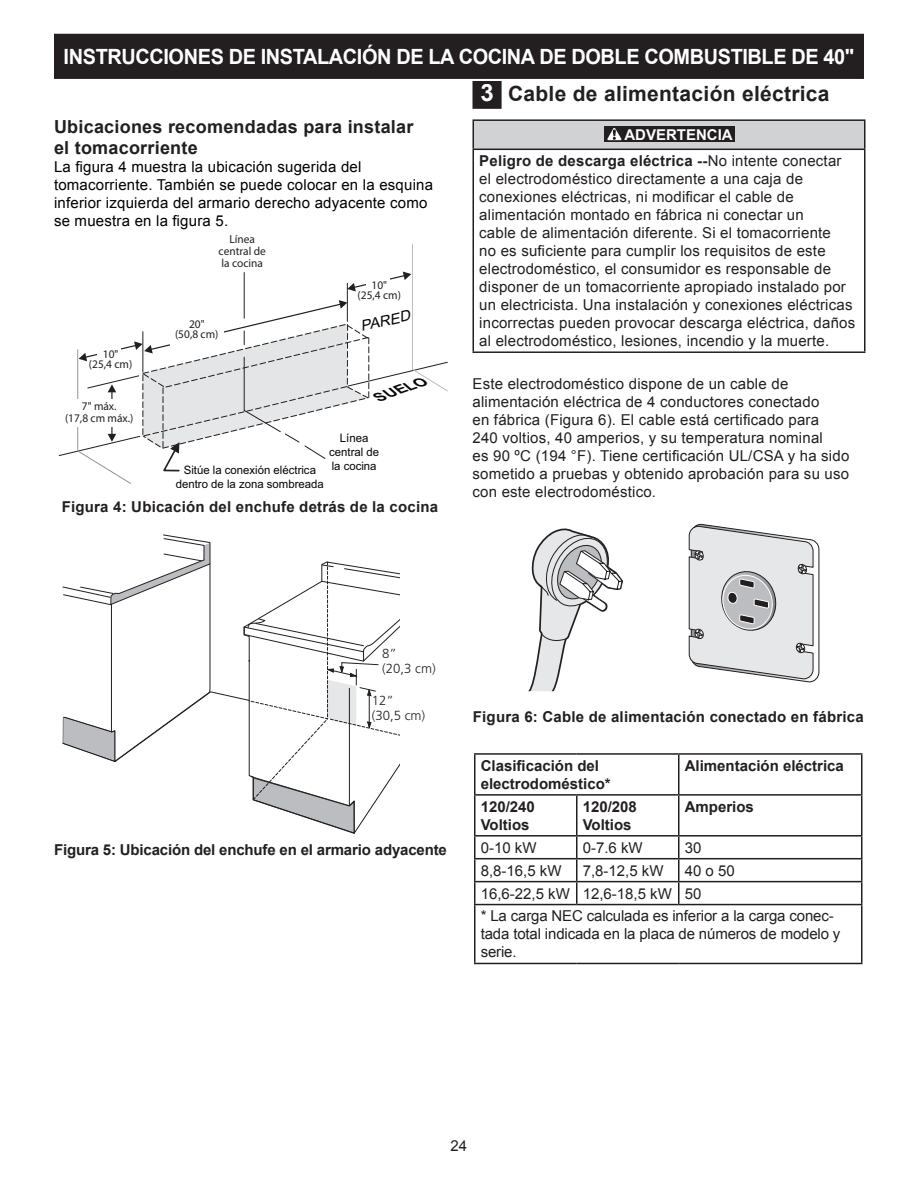
<style>
.page{position:relative;width:918px;height:1188px;background:#fff}
.page>*{position:absolute;margin:0;border:0;box-sizing:border-box;transform-origin:0 0}
.t1{font:700 21px "Arial";letter-spacing:-.02em;color:#fff;scale:.95 1}
.t2{font:700 21px "Arial";letter-spacing:.015em;color:#231f20}
.t3{font:700 18px/21.6px "Arial";letter-spacing:.015em;color:#231f20}
.t4{font:700 15.3px "Myriad Pro";color:#231f20}
.t5{font:15px/18px "Arial";letter-spacing:.015em;color:#231f20}
.t6{font:700 15px/18px "Arial";color:#231f20}
.t7{font:15px/18px "Arial";letter-spacing:.015em;color:#000}
.t8{font:15px/23px "Arial";letter-spacing:-.01em;color:#231f20}
.t9{font:italic 14.55px "Arial";color:#050504}
.t10{font:300 13.2px/15.3px "Frutiger";color:#231f20}
.t11{font:italic 700 13.05px "Arial";color:#050504;scale:1.2 1}
.t12{font:11.7px/11.7px "Humnst 777 BT";color:#231f20;text-align:center}
.t13{font:11.7px/14px "Arial";color:#040503;text-align:center}
.s1{font-size:24px;color:#fff}
.s2{color:#fff}
.s3{font-weight:400}
</style>
<div class="page">
<div style="left:55px;top:34px;width:808px;height:44px;background:#231f20"></div>
<div style="left:54px;top:34px;width:810px;height:45px;border:2px solid #231f20"></div>
<svg style="left:62px;top:535px;width:367px;height:298px"></svg>
<svg style="left:528px;top:528px;width:95px;height:163px"></svg>
<svg style="left:689px;top:523px;width:130px;height:160px;background:#d6d6d8"></svg>
<div style="left:474px;top:82px;width:26px;height:25px;background:#231f20"></div>
<div style="left:472px;top:81px;width:30px;height:28px;border:3px solid #231f20"></div>
<hr style="left:474px;top:753px;width:103px;height:2px;background:#231f20">
<hr style="left:474px;top:755px;width:2px;height:39px;background:#231f20">
<hr style="left:577px;top:753px;width:102px;height:2px;background:#231f20">
<hr style="left:679px;top:753px;width:183px;height:2px;background:#231f20">
<hr style="left:678px;top:755px;width:2px;height:39px;background:#231f20">
<hr style="left:861px;top:755px;width:1px;height:39px;background:#231f20">
<hr style="left:474px;top:794px;width:103px;height:2px;background:#231f20">
<hr style="left:474px;top:796px;width:2px;height:39px;background:#231f20">
<hr style="left:577px;top:794px;width:102px;height:2px;background:#231f20">
<hr style="left:576px;top:796px;width:2px;height:39px;background:#231f20">
<hr style="left:679px;top:794px;width:183px;height:2px;background:#231f20">
<hr style="left:678px;top:796px;width:2px;height:39px;background:#231f20">
<hr style="left:861px;top:796px;width:1px;height:39px;background:#231f20">
<hr style="left:474px;top:835px;width:103px;height:2px;background:#231f20">
<hr style="left:474px;top:837px;width:2px;height:21px;background:#231f20">
<hr style="left:577px;top:835px;width:102px;height:2px;background:#231f20">
<hr style="left:576px;top:837px;width:2px;height:21px;background:#231f20">
<hr style="left:679px;top:835px;width:183px;height:2px;background:#231f20">
<hr style="left:678px;top:837px;width:2px;height:21px;background:#231f20">
<hr style="left:474px;top:858px;width:103px;height:1px;background:#231f20">
<hr style="left:474px;top:859px;width:2px;height:22px;background:#231f20">
<hr style="left:577px;top:858px;width:102px;height:1px;background:#231f20">
<hr style="left:576px;top:859px;width:2px;height:22px;background:#231f20">
<hr style="left:679px;top:858px;width:183px;height:1px;background:#231f20">
<hr style="left:678px;top:859px;width:2px;height:22px;background:#231f20">
<hr style="left:474px;top:881px;width:103px;height:1px;background:#231f20">
<hr style="left:474px;top:882px;width:2px;height:22px;background:#231f20">
<hr style="left:577px;top:881px;width:102px;height:1px;background:#231f20">
<hr style="left:576px;top:882px;width:2px;height:22px;background:#231f20">
<hr style="left:679px;top:881px;width:183px;height:1px;background:#231f20">
<hr style="left:678px;top:882px;width:2px;height:22px;background:#231f20">
<svg style="left:861px;top:837px;width:1px;height:67px"></svg>
<hr style="left:474px;top:904px;width:103px;height:1px;background:#231f20">
<hr style="left:474px;top:905px;width:2px;height:58px;background:#231f20">
<hr style="left:577px;top:904px;width:102px;height:1px;background:#231f20">
<hr style="left:679px;top:904px;width:183px;height:1px;background:#231f20">
<hr style="left:861px;top:905px;width:1px;height:58px;background:#231f20">
<hr style="left:474px;top:963px;width:103px;height:1px;background:#231f20">
<hr style="left:577px;top:963px;width:102px;height:1px;background:#231f20">
<hr style="left:679px;top:963px;width:183px;height:1px;background:#231f20">
<div style="left:473px;top:120px;width:392px;height:29px;background:#d1d2d4"></div>
<hr style="left:472px;top:119px;width:394px;height:2px;background:#231f20">
<hr style="left:472px;top:121px;width:2px;height:28px;background:#231f20">
<hr style="left:864px;top:121px;width:2px;height:28px;background:#231f20">
<hr style="left:472px;top:149px;width:394px;height:1px;background:#231f20">
<hr style="left:472px;top:150px;width:2px;height:201px;background:#231f20">
<hr style="left:864px;top:150px;width:2px;height:201px;background:#231f20">
<hr style="left:472px;top:351px;width:394px;height:2px;background:#231f20">
<div style="left:604px;top:126px;width:130px;height:16px;background:#231f20"></div>
<svg style="left:607px;top:128px;width:15px;height:12px"></svg>
<svg style="left:58px;top:244px;width:390px;height:240px"></svg>
<h1 class="t1" style="left:64px;top:43px;width:834px">INSTRUCCIONES DE INSTALACIÓN DE LA COCINA DE DOBLE COMBUSTIBLE DE 40"</h1>
<p class="t3" style="left:54px;top:116px;width:361px">Ubicaciones recomendadas para instalar el tomacorriente</p>
<p class="t7" style="left:54px;top:158px;width:381px">La figura 4 muestra la ubicación sugerida del tomacorriente. También se puede colocar en la esquina inferior izquierda del armario derecho adyacente como se muestra en la figura 5.</p>
<p class="t12" style="left:89px;top:349px;width:45px;line-height:9.9px">10"<br>(25,4 cm)</p>
<p class="t12" style="left:65px;top:400px;width:70px">7" máx.<br>(17,8 cm máx.)</p>
<p class="t12" style="left:219px;top:233px;width:49px">Línea central de la cocina</p>
<p class="t12" style="left:175px;top:319px;width:45px;line-height:9.9px">20"<br>(50,8 cm)</p>
<p class="t12" style="left:358px;top:280px;width:45px;line-height:9.9px">10"<br>(25,4 cm)</p>
<p class="t9" style="left:359px;top:316px;width:52px;rotate:-12deg">PARED</p>
<p class="t11" style="left:375px;top:389px;width:46px;rotate:-19deg">SUELO</p>
<p class="t13" style="left:329px;top:431px;width:51px">Línea central de la cocina</p>
<p class="t13" style="left:176px;top:463px;width:150px">Sitúe la conexión eléctrica dentro de la zona sombreada</p>
<p class="t6" style="left:62px;top:498px;width:378px">Figura 4: Ubicación del enchufe detrás de la cocina</p>
<h1 class="t2" style="left:480px;top:80px;width:351px"><span class="s1">3</span> Cable de alimentación eléctrica</h1>
<p class="t6" style="left:479px;top:122px;width:364px;line-height:26.4px;text-indent:145px"><span class="s2">ADVERTENCIA<br></span>Peligro de descarga eléctrica --<span class="s3">No intente conectar</span></p>
<p class="t5" style="left:479px;top:170px;width:378px">el electrodoméstico directamente a una caja de conexiones eléctricas, ni modificar el cable de alimentación montado en fábrica ni conectar un<br>cable de alimentación diferente. Si el tomacorriente<br>no es suficiente para cumplir los requisitos de este electrodoméstico, el consumidor es responsable de disponer de un tomacorriente apropiado instalado por un electricista. Una instalación y conexiones eléctricas incorrectas pueden provocar descarga eléctrica, daños al electrodoméstico, lesiones, incendio y la muerte.</p>
<p class="t5" style="left:472px;top:375px;width:378px">Este electrodoméstico dispone de un cable de alimentación eléctrica de 4 conductores conectado<br>en fábrica (Figura 6). El cable está certificado para<br>240 voltios, 40 amperios, y su temperatura nominal<br>es 90 ºC (194 °F). Tiene certificación UL/CSA y ha sido sometido a pruebas y obtenido aprobación para su uso con este electrodoméstico.</p>
<p class="t4" style="left:622px;top:467px;width:87px">Estilo EE.UU.</p>
<p class="t10" style="left:382px;top:645px;width:55px">8”<br>(20,3 cm)</p>
<p class="t10" style="left:372px;top:692px;width:55px">12” (30,5 cm)</p>
<p class="t6" style="left:54px;top:841px;width:394px">Figura 5: Ubicación del enchufe en el armario adyacente</p>
<p class="t6" style="left:473px;top:708px;width:392px">Figura 6: Cable de alimentación conectado en fábrica</p>
<p class="t6" style="left:481px;top:757px;width:132px">Clasificación del electrodoméstico*</p>
<p class="t6" style="left:685px;top:757px;width:161px">Alimentación eléctrica</p>
<p class="t6" style="left:481px;top:798px;width:56px">120/240<br>Voltios</p>
<p class="t6" style="left:583px;top:798px;width:56px">120/208<br>Voltios</p>
<p class="t6" style="left:685px;top:798px;width:71px">Amperios</p>
<p class="t5" style="left:481px;top:839px;width:57px">0-10 kW</p>
<p class="t5" style="left:583px;top:839px;width:62px">0-7.6 kW</p>
<p class="t5" style="left:685px;top:839px;width:18px">30</p>
<p class="t5" style="left:481px;top:862px;width:82px">8,8-16,5 kW</p>
<p class="t5" style="left:583px;top:862px;width:82px">7,8-12,5 kW</p>
<p class="t8" style="left:481px;top:859px;width:355px;text-indent:204px">40 o 50<br>16,6-22,5 kW 12,6-18,5 kW 50<br>* La carga NEC calculada es inferior a la carga conec-</p>
<p class="t8" style="left:481px;top:925px;width:361px;line-height:18px">tada total indicada en la placa de números de modelo y serie.</p>
<p class="t5" style="left:451px;top:1137px;width:18px">24</p>
</div>
